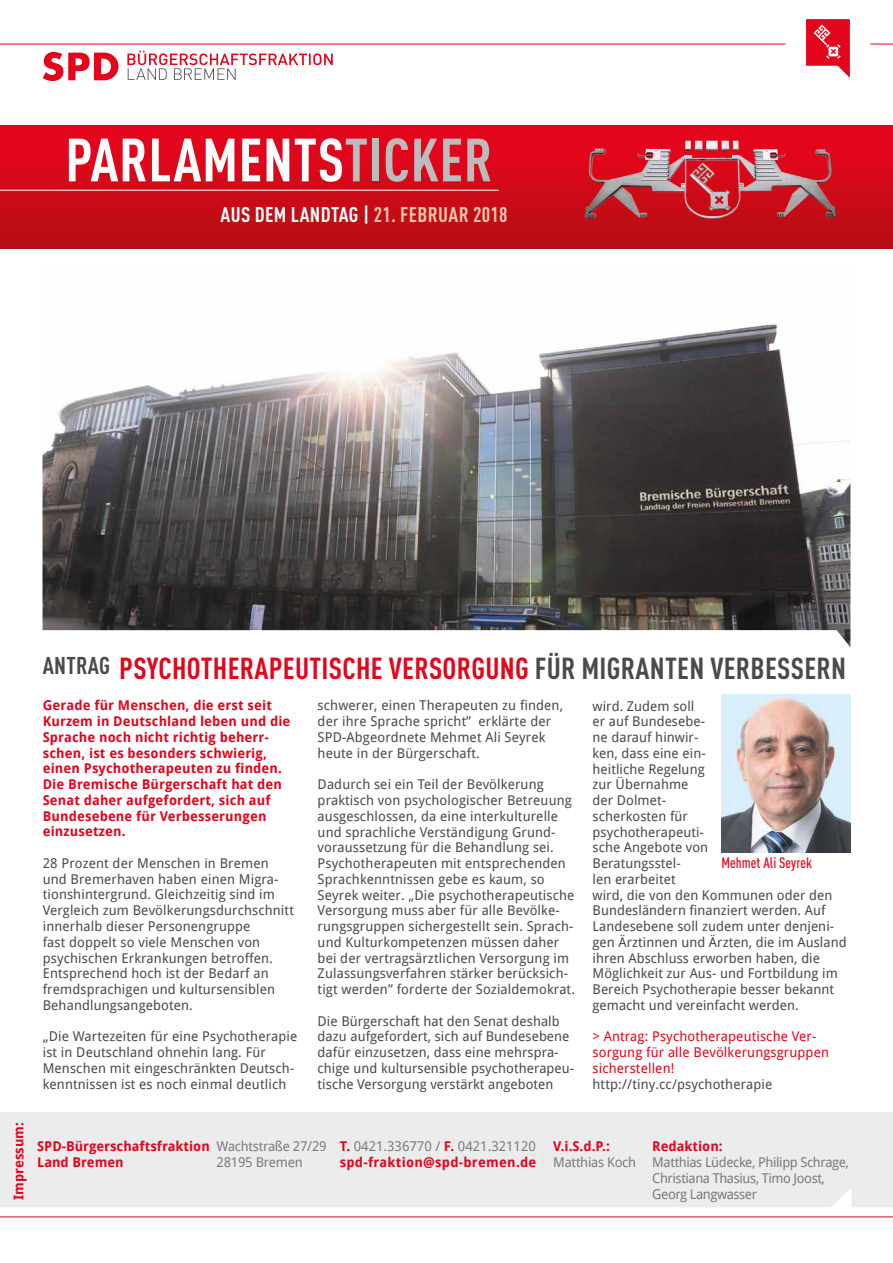
<style>
.page{position:relative;width:893px;height:1263px;background:#fff}
.page>*{position:absolute;margin:0;border:0;box-sizing:border-box;transform-origin:0 0}
.t1{font:700 condensed 60px "DINOT";letter-spacing:.01em;color:#fff}
.t2{font:700 condensed 30px "DINOT";letter-spacing:.01em;color:#e3051b}
.t3{font:700 condensed 21px "DINOT";letter-spacing:.02em;color:#fff}
.t4{font:500 condensed 15px "DINOT";letter-spacing:.005em;color:#e3051b}
.t5{font:13.5px/15.8px "Droid Sans Pro";letter-spacing:.01em;color:#4a4a49}
.t6{font:700 13.5px/15.8px "Droid Sans Pro";letter-spacing:.01em;color:#e3051b}
.t7{font:13.5px/15.8px "Droid Sans Pro";letter-spacing:-.03em;color:#7c7b7b}
.t8{font:13.5px/15.8px "Droid Sans Pro";letter-spacing:.01em;color:#e3051b}
.s1{color:#bcbcbc}
.s2{color:#f9c5b2}
.s3{font-size:24px;color:#4a4a49}
.s4{color:#4a4a49}
.s5{font-weight:400;color:#7c7b7b}
</style>
<div class="page">
<svg style="left:806px;top:19px;width:44px;height:59px"></svg>
<hr style="left:0;top:44px;width:785px;height:1px;background:#e3051b">
<svg style="left:870px;top:44px;width:23px;height:1px"></svg>
<svg style="left:127px;top:51px;width:206px;height:29px"></svg>
<svg style="left:43px;top:52px;width:75px;height:29px"></svg>
<hr style="left:0;top:1216px;width:893px;height:1px;background:#e3051b">
<div style="left:0;top:126px;width:893px;height:123px;background:linear-gradient(to bottom,#e90a23,#b51215)"></div>
<hr style="left:0;top:190px;width:499px;height:1px;background:#fff">
<img style="left:585px;top:141px;width:154px;height:77px">
<img style="left:43px;top:323px;width:807px;height:324px">
<div style="left:0;top:1112px;width:893px;height:95px;background:#ececec"></div>
<img style="left:721px;top:695px;width:129px;height:157px">
<h1 class="t1" style="left:65px;top:124px;width:429px">PARLAMENTS<span class="s1">TICKER</span></h1>
<h3 class="t3" style="left:220px;top:202px;width:288px">AUS DEM LANDTAG | <span class="s2">21. FEBRUAR 2018</span></h3>
<h2 class="t2" style="left:43px;top:650px;width:805px"><span class="s3">ANTRAG</span> PSYCHOTHERAPEUTISCHE VERSORGUNG <span class="s4">FÜR MIGRANTEN VERBESSERN</span></h2>
<p class="t6" style="left:43px;top:697px;width:249px">Gerade für Menschen, die erst seit<br>Kurzem in Deutschland leben und die<br>Sprache noch nicht richtig beherr&shy;schen, ist es besonders schwierig, einen Psychotherapeuten zu finden.<br>Die Bremische Bürgerschaft hat den<br>Senat daher aufgefordert, sich auf<br>Bundesebene für Verbesserungen einzusetzen.</p>
<p class="t5" style="left:43px;top:855px;width:253px">28 Prozent der Menschen in Bremen und Bremerhaven haben einen Migra&shy;tionshintergrund. Gleichzeitig sind im Vergleich zum Bevölkerungsdurchschnitt innerhalb dieser Personengruppe<br>fast doppelt so viele Menschen von psychischen Erkrankungen betroffen.<br>Entsprechend hoch ist der Bedarf an fremdsprachigen und kultursensiblen Behandlungsangeboten.</p>
<p class="t5" style="left:43px;top:1028px;width:256px">„Die Wartezeiten für eine Psychotherapie ist in Deutschland ohnehin lang. Für Menschen mit eingeschränkten Deutsch&shy;kenntnissen ist es noch einmal deutlich</p>
<p class="t5" style="left:318px;top:697px;width:247px">schwerer, einen Therapeuten zu finden, der ihre Sprache spricht” erklärte der SPD-Abgeordnete Mehmet Ali Seyrek heute in der Bürgerschaft.</p>
<p class="t5" style="left:318px;top:776px;width:259px">Dadurch sei ein Teil der Bevölkerung praktisch von psychologischer Betreuung ausgeschlossen, da eine interkulturelle und sprachliche Verständigung Grund&shy;voraussetzung für die Behandlung sei.<br>Psychotherapeuten mit entsprechenden Sprachkenntnissen gebe es kaum, so Seyrek weiter. „Die psychotherapeutische Versorgung muss aber für alle Bevölke&shy;rungsgruppen sichergestellt sein. Sprach&shy;und Kulturkompetenzen müssen daher bei der vertragsärztlichen Versorgung im Zulassungsverfahren stärker berücksich&shy;tigt werden” forderte der Sozialdemokrat.</p>
<p class="t5" style="left:318px;top:1012px;width:258px">Die Bürgerschaft hat den Senat deshalb dazu aufgefordert, sich auf Bundesebene dafür einzusetzen, dass eine mehrspra&shy;chige und kultursensible psychotherapeu&shy;tische Versorgung verstärkt angeboten</p>
<p class="t5" style="left:593px;top:697px;width:256px">wird. Zudem soll<br>er auf Bundesebe-<br>ne darauf hinwir-<br>ken, dass eine ein-<br>heitliche Regelung<br>zur Übernahme<br>der Dolmet-<br>scherkosten für<br>psychotherapeuti-<br>sche Angebote von<br>Beratungsstel-<br>len erarbeitet<br>wird, die von den Kommunen oder den<br>Bundesländern finanziert werden. Auf<br>Landesebene soll zudem unter denjeni&shy;gen Ärztinnen und Ärzten, die im Ausland ihren Abschluss erworben haben, die<br>Möglichkeit zur Aus- und Fortbildung im<br>Bereich Psychotherapie besser bekannt gemacht und vereinfacht werden.</p>
<p class="t8" style="left:593px;top:1028px;width:238px">&gt; Antrag: Psychotherapeutische Ver&shy;sorgung für alle Bevölkerungsgruppen sicherstellen!</p>
<p class="t5" style="left:593px;top:1075px;width:181px">http://tiny.cc/psychotherapie</p>
<p class="t4" style="left:721px;top:854px;width:92px">Mehmet Ali Seyrek</p>
<p class="t6" style="left:10px;top:1200px;width:79px;rotate:-90deg">Impressum:</p>
<p class="t6" style="left:37px;top:1138px;width:174px">SPD-Bürgerschaftsfraktion<br>Land Bremen</p>
<p class="t6" style="left:340px;top:1138px;width:198px">T. <span class="s5">0421.336770 /</span> F. <span class="s5">0421.321120 </span>spd-fraktion@spd-bremen.de</p>
<p class="t6" style="left:553px;top:1138px;width:58px">V.i.S.d.P.:</p>
<p class="t7" style="left:217px;top:1138px;width:112px">Wachtstraße 27/29<br>28195 Bremen</p>
<p class="t7" style="left:553px;top:1154px;width:84px">Matthias Koch</p>
<p class="t6" style="left:652px;top:1138px;width:72px">Redaktion:</p>
<p class="t7" style="left:652px;top:1154px;width:198px">Matthias Lüdecke, Philipp Schrage,<br>Christiana Thasius, Timo Joost,</p>
<p class="t7" style="left:652px;top:1185px;width:106px">Georg Langwasser</p>
</div>
